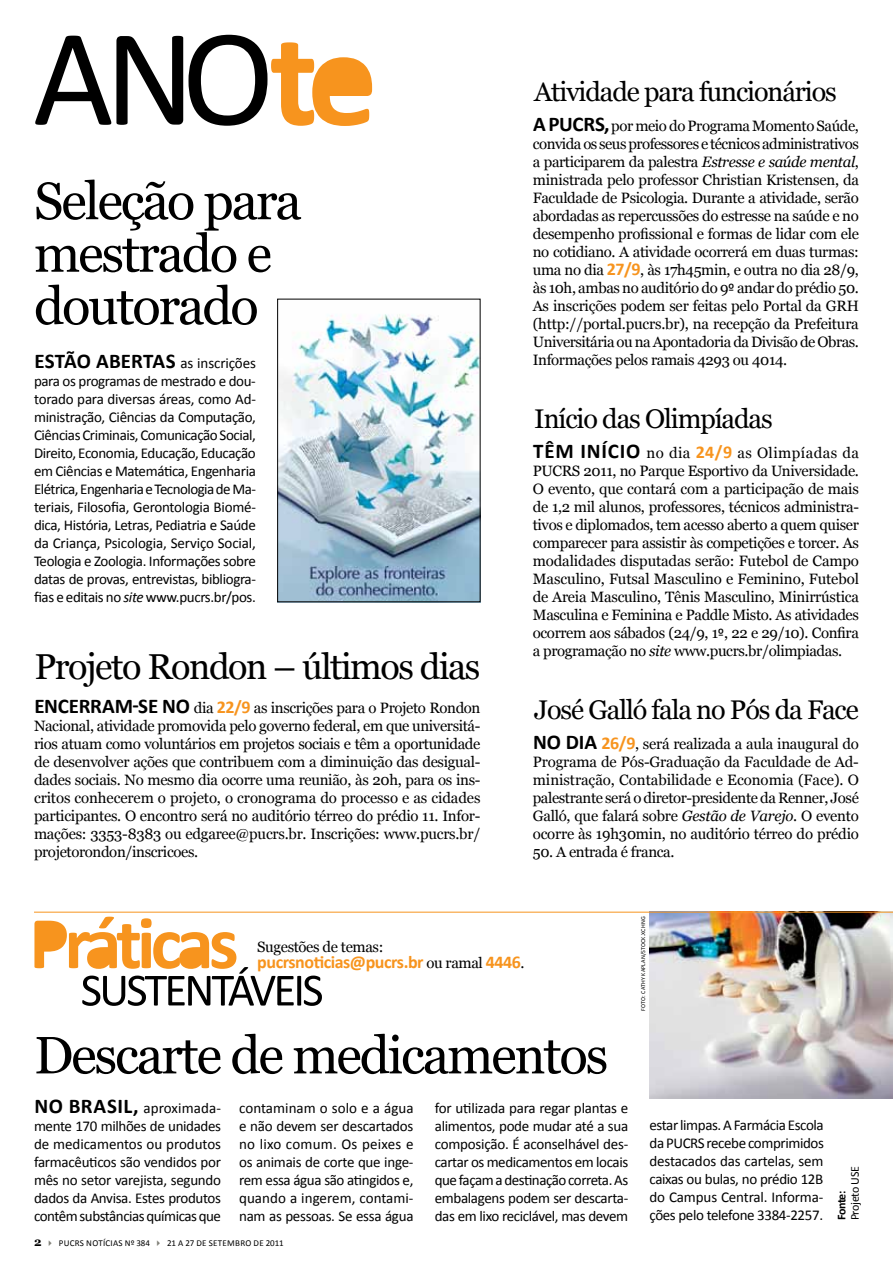
<style>
.page{position:relative;width:893px;height:1263px;background:#fff}
.page>*{position:absolute;margin:0;border:0;box-sizing:border-box;transform-origin:0 0}
.t1{font:52.5px/52.5px "Georgia";letter-spacing:-.04em;color:#000}
.t2{font:36px "Georgia";letter-spacing:-.04em;color:#000}
.t3{font:27px "Georgia";letter-spacing:-.04em;color:#000}
.t4{font:700 21px "Calibri";letter-spacing:.005em;color:#000}
.t5{font:700 18px "Calibri";letter-spacing:-.025em;color:#f7941e}
.t6{font:15px/18px "Georgia";letter-spacing:-.025em;color:#000;text-align:justify}
.t7{font:15px/18px "Calibri";letter-spacing:-.025em;color:#000;text-align:justify}
.t8{font:12px "Calibri";letter-spacing:-.025em;color:#000}
.t9{font:700 12px "Calibri";color:#000}
.t10{font:9px "Calibri";letter-spacing:-.01em;color:#000}
.t11{font:6px "Calibri";letter-spacing:.03em;color:#000}
.s1{font-weight:400;font-size:15px}
.s2{font-style:italic}
.s3{font-family:"Calibri";font-weight:700;font-size:21px}
.s4{font-family:"Calibri";font-weight:700;font-size:18px;color:#f7941e}
.s5{font-family:"Calibri"}
.s6{font-family:"Georgia";font-weight:400;font-size:15px;color:#000}
.s7{font-weight:700;font-size:21px}
.s8{font-family:"Georgia";font-weight:700;font-size:12px}
.s9{color:#818179}
</style>
<div class="page">
<img style="left:649px;top:913px;width:244px;height:185px">
<svg style="left:35px;top:35px;width:337px;height:91px"></svg>
<svg style="left:34px;top:917px;width:288px;height:89px"></svg>
<hr style="left:34px;top:912px;width:859px;height:1px;background:#f7941e">
<img style="left:279px;top:314px;width:199px;height:286px">
<div style="left:277px;top:299px;width:203px;height:303px;border:1px solid #000"></div>
<h1 class="t1" style="left:34px;top:176px;width:269px">Seleção para mestrado e doutorado</h1>
<h3 class="t4" style="left:34px;top:348px;width:223px">ESTÃO ABERTAS <span class="s1">as inscrições</span></h3>
<p class="t7" style="left:34px;top:372px;width:223px">para os programas de mestrado e dou&shy;torado para diversas áreas, como Ad&shy;ministração, Ciências da Computação, Ciências Criminais, Comunicação Social, Direito, Economia, Educação, Educação em Ciências e Matemática, Engenharia Elétrica, Engenharia e Tecnologia de Ma&shy;teriais, Filosofia, Gerontologia Biomé&shy;dica, História, Letras, Pediatria e Saúde da Criança, Psicologia, Serviço Social, Teologia e Zoologia. Informações sobre datas de provas, entrevistas, bibliogra&shy;fias e editais no <span class="s2">site</span> www.pucrs.br/pos.</p>
<h2 class="t2" style="left:34px;top:644px;width:447px">Projeto Rondon – últimos dias</h2>
<p class="t6" style="left:34px;top:699px;width:448px"><span class="s3">ENCERRAM-SE NO</span> dia <span class="s4">22/9</span> as inscrições para o Projeto Rondon Nacional, atividade promovida pelo governo federal, em que universitá&shy;rios atuam como voluntários em projetos sociais e têm a oportunidade de desenvolver ações que contribuem com a diminuição das desigual&shy;dades sociais. No mesmo dia ocorre uma reunião, às 20h, para os ins&shy;critos conhecerem o projeto, o cronograma do processo e as cidades participantes. O encontro será no auditório térreo do prédio 11. Infor&shy;mações: 3353-8383 ou edgaree@pucrs.br. Inscrições: www.pucrs.br/ projetorondon/inscricoes.</p>
<h3 class="t3" style="left:534px;top:75px;width:304px">Atividade para funcionários</h3>
<p class="t6" style="left:533px;top:117px;width:328px"><span class="s3">A PUCRS,</span> por meio do Programa Momento Saúde, convida os seus professores e técnicos administrativos a participarem da palestra <span class="s2">Estresse e saúde mental</span>, ministrada pelo professor Christian Kristensen, da Faculdade de Psicologia. Durante a atividade, serão abordadas as repercussões do estresse na saúde e no desempenho profissional e formas de lidar com ele no cotidiano. A atividade ocorrerá em duas turmas: uma no dia <span class="s4">27/9</span>, às 17h45min, e outra no dia 28/9, às 10h, ambas no auditório do 9<span class="s5">º</span> andar do prédio 50.<br>As inscrições podem ser feitas pelo Portal da GRH (http://portal.pucrs.br), na recepção da Prefeitura Universitária ou na Apontadoria da Divisão de Obras.<br>Informações pelos ramais 4293 ou 4014.</p>
<h3 class="t3" style="left:534px;top:402px;width:240px">Início das Olimpíadas</h3>
<p class="t6" style="left:533px;top:444px;width:328px"><span class="s3">TÊM INÍCIO</span> no dia <span class="s4">24/9</span> as Olimpíadas da PUCRS 2011, no Parque Esportivo da Universidade.<br>O evento, que contará com a participação de mais de 1,2 mil alunos, professores, técnicos administra&shy;tivos e diplomados, tem acesso aberto a quem quiser comparecer para assistir às competições e torcer. As modalidades disputadas serão: Futebol de Campo Masculino, Futsal Masculino e Feminino, Futebol de Areia Masculino, Tênis Masculino, Minirrústica Masculina e Feminina e Paddle Misto. As atividades ocorrem aos sábados (24/9, 1<span class="s5">º</span>, 22 e 29/10). Confira a programação no <span class="s2">site</span> www.pucrs.br/olimpiadas.</p>
<h3 class="t3" style="left:534px;top:694px;width:326px">José Galló fala no Pós da Face</h3>
<p class="t6" style="left:533px;top:735px;width:328px"><span class="s3">NO DIA</span> <span class="s4">26/9</span>, será realizada a aula inaugural do Programa de Pós-Graduação da Faculdade de Ad&shy;ministração, Contabilidade e Economia (Face). O palestrante será o diretor-presidente da Renner, José Galló, que falará sobre <span class="s2">Gestão de Varejo</span>. O evento ocorre às 19h30min, no auditório térreo do prédio</p>
<p class="t6" style="left:533px;top:843px;width:143px">50. A entrada é franca.</p>
<p class="t6" style="left:257px;top:938px;width:128px">Sugestões de temas:</p>
<p class="t5" style="left:257px;top:951px;width:269px">PUCRSNOTICIAS@PUCRS.BR <span class="s6">ou ramal</span> 4446<span class="s6">.</span></p>
<p class="t11" style="left:639px;top:1010px;width:95px;rotate:-90deg">Foto: Cathy Kaplan/STOCK.XCHNG</p>
<h1 class="t1" style="left:34px;top:1030px;width:576px">Descarte de medicamentos</h1>
<h3 class="t4" style="left:34px;top:1092px;width:47px">NO BRAS</h3>
<p class="t7" style="left:34px;top:1099px;width:189px;text-indent:84px"><span class="s7">IL,</span> aproximada&shy;mente 170 milhões de unidades de medicamentos ou produtos farmacêuticos são vendidos por mês no setor varejista, segundo dados da Anvisa. Estes produtos contêm substâncias químicas que</p>
<p class="t7" style="left:239px;top:1099px;width:176px">contaminam o solo e a água e não devem ser descartados no lixo comum. Os peixes e os animais de corte que inge&shy;rem essa água são atingidos e, quando a ingerem, contami&shy;nam as pessoas. Se essa água</p>
<p class="t10" style="left:34px;top:1237px;width:59px"><span class="s8">2</span> <span class="s9">✔</span> PUCRS not</p>
<p class="t10" style="left:103px;top:1237px;width:8px">ícias</p>
<p class="t10" style="left:125px;top:1237px;width:91px">Nº 384 <span class="s9">✔</span> 21 a 27 de setembro</p>
<p class="t10" style="left:254px;top:1237px;width:32px">de 2011</p>
<p class="t7" style="left:435px;top:1099px;width:195px">for utilizada para regar plantas e alimentos, pode mudar até a sua composição. É aconselhável des&shy;cartar os medicamentos em locais que façam a destinação correta. As embalagens podem ser descarta&shy;das em lixo reciclável, mas devem</p>
<p class="t7" style="left:649px;top:1116px;width:176px">estar limpas. A Farmácia Escola da PUCRS recebe comprimidos destacados das cartelas, sem caixas ou bulas, no prédio 12B do Campus Central. Informa&shy;ções pelo telefone 3384-2257.</p>
<p class="t8" style="left:847px;top:1220px;width:56px;rotate:-90deg">Projeto USE</p>
<p class="t9" style="left:834px;top:1220px;width:32px;rotate:-90deg">FONTE:</p>
</div>
